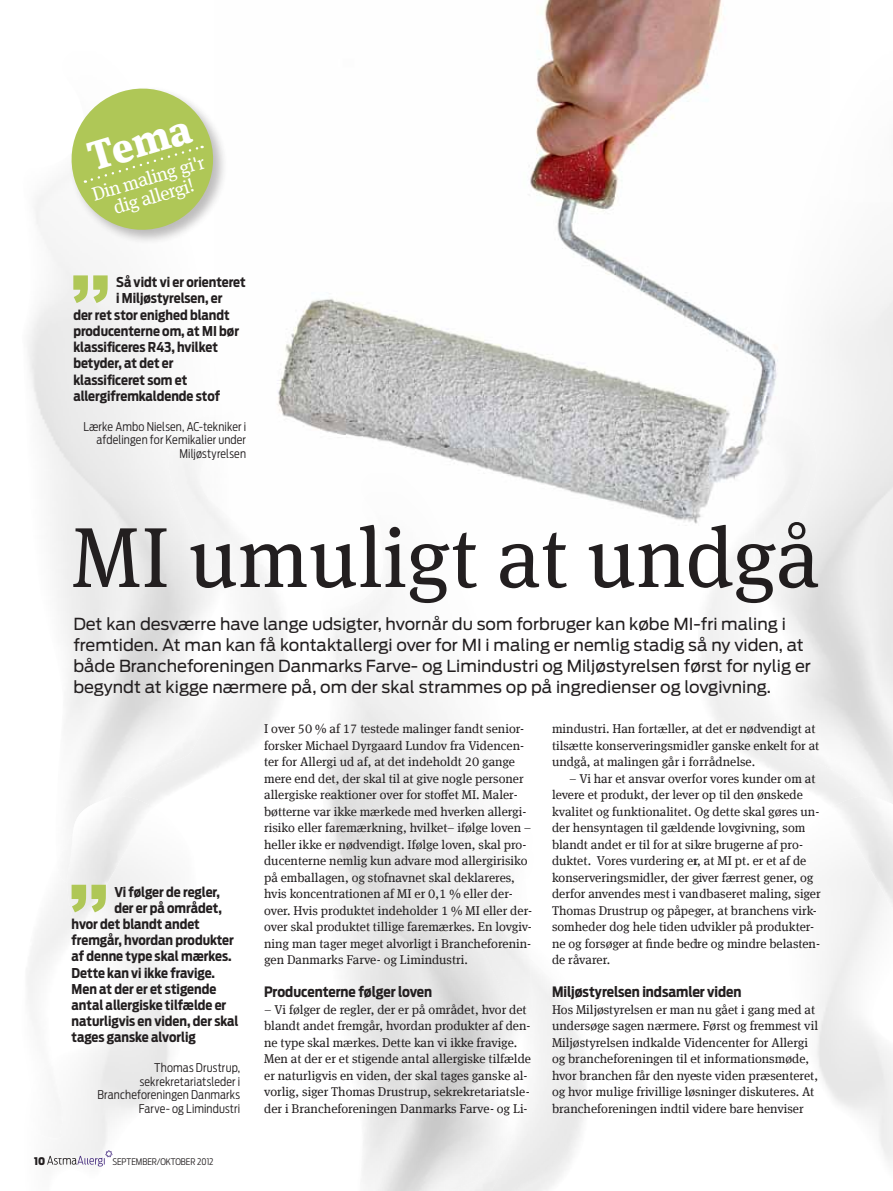
<style>
.page{position:relative;width:893px;height:1191px;background:#fff}
.page>*{position:absolute;margin:0;border:0;box-sizing:border-box;transform-origin:0 0}
.t1{font:85.05px "Meta Serif Offc Pro";color:#231f20}
.t2{font:900 40.2px "Meta Serif Offc Pro";color:#fff}
.t3{font:19.2px/19.2px "Meta Serif Offc Pro";color:#fff;text-align:center}
.t4{font:16.5px/21px "Antenna";color:#231f20}
.t5{font:700 14.25px "Antenna Cond";color:#231f20}
.t6{font:700 13.5px "Antenna Cond";color:#231f20}
.t7{font:12.75px/16.5px "Meta Serif Offc Pro";color:#231f20}
.t8{font:300 12px/13.5px "Antenna Cond";letter-spacing:.01em;color:#231f20;text-align:right}
.t9{font:900 10.5px "Antenna Cond";color:#231f20}
.t10{font:300 9px "Antenna Cond";color:#231f20}
</style>
<div class="page">
<img style="left:277px;top:0;width:478px;height:524px">
<img style="left:321px;top:473px;width:208px;height:718px">
<img style="left:430px;top:836px;width:100px;height:355px">
<img style="left:47px;top:1090px;width:110px;height:77px">
<img style="left:27px;top:412px;width:261px;height:678px">
<img style="left:57px;top:415px;width:175px;height:467px">
<img style="left:28px;top:796px;width:126px;height:342px">
<div style="left:69px;top:86px;width:159px;height:159px;background:#231f20;opacity:.3"></div>
<svg style="left:63px;top:86px;width:158px;height:152px"></svg>
<img style="left:755px;top:272px;width:138px;height:524px">
<img style="left:698px;top:412px;width:169px;height:393px">
<img style="left:754px;top:415px;width:135px;height:387px">
<svg style="left:73px;top:275px;width:35px;height:28px"></svg>
<svg style="left:72px;top:884px;width:34px;height:28px"></svg>
<h2 class="t2" style="left:80px;top:125px;width:107px;rotate:-16deg">Tema</h2>
<h3 class="t3" style="left:89px;top:184px;width:118px;rotate:-16deg">Din maling gi'r dig allergi!</h3>
<p class="t6" style="left:116px;top:274px;width:131px">Så vidt vi er orienteret</p>
<p class="t6" style="left:116px;top:290px;width:108px">i Miljøstyrelsen, er</p>
<p class="t6" style="left:73px;top:307px;width:158px">der ret stor enighed blandt</p>
<p class="t6" style="left:73px;top:323px;width:167px">producenterne om, at MI bør</p>
<p class="t6" style="left:73px;top:339px;width:146px">klassificeres R43, hvilket</p>
<p class="t6" style="left:73px;top:355px;width:102px">betyder, at det er</p>
<p class="t6" style="left:73px;top:371px;width:115px">klassificeret som et</p>
<p class="t6" style="left:73px;top:388px;width:148px">allergifremkaldende stof</p>
<p class="t8" style="left:83px;top:419px;width:164px">Lærke Ambo Nielsen, AC-tekniker i afdelingen for Kemikalier under<br>Miljøstyrelsen</p>
<h1 class="t1" style="left:72px;top:496px;width:749px">MI umuligt at undgå</h1>
<p class="t4" style="left:73px;top:613px;width:739px">Det kan desværre have lange udsigter, hvornår du som forbruger kan købe MI-fri maling i fremtiden. At man kan få kontaktallergi over for MI i maling er nemlig stadig så ny viden, at både Brancheforeningen Danmarks Farve- og Limindustri og Miljøstyrelsen først for nylig er begyndt at kigge nærmere på, om der skal strammes op på ingredienser og lovgivning.</p>
<p class="t6" style="left:114px;top:883px;width:107px">Vi følger de regler,</p>
<p class="t6" style="left:114px;top:899px;width:109px">der er på området,</p>
<p class="t6" style="left:72px;top:916px;width:130px">hvor det blandt andet</p>
<p class="t6" style="left:72px;top:932px;width:164px">fremgår, hvordan produkter</p>
<p class="t6" style="left:72px;top:948px;width:162px">af denne type skal mærkes.</p>
<p class="t6" style="left:72px;top:964px;width:145px">Dette kan vi ikke fravige.</p>
<p class="t6" style="left:72px;top:980px;width:146px">Men at der er et stigende</p>
<p class="t6" style="left:72px;top:997px;width:156px">antal allergiske tilfælde er</p>
<p class="t6" style="left:72px;top:1013px;width:168px">naturligvis en viden, der skal</p>
<p class="t6" style="left:72px;top:1029px;width:126px">tages ganske alvorlig</p>
<p class="t8" style="left:97px;top:1061px;width:144px">Thomas Drustrup, sekrekretariatsleder i<br>Brancheforeningen Danmarks<br>Farve- og Limindustri</p>
<p class="t9" style="left:34px;top:1154px;width:13px">10</p>
<p class="t10" style="left:112px;top:1156px;width:103px">SEPTEMBER/OKTOBER 2012</p>
<p class="t7" style="left:264px;top:719px;width:269px">I over 50 % af 17 testede malinger fandt senior&shy;forsker Michael Dyrgaard Lundov fra Videncen&shy;ter for Allergi ud af, at det indeholdt 20 gange mere end det, der skal til at give nogle personer allergiske reaktioner over for stoffet MI. Maler&shy;bøtterne var ikke mærkede med hverken allergi&shy;risiko eller faremærkning, hvilket– ifølge loven – heller ikke er nødvendigt. Ifølge loven, skal pro&shy;ducenterne nemlig kun advare mod allergirisiko på emballagen, og stofnavnet skal deklareres, hvis koncentrationen af MI er 0,1 % eller der&shy;over. Hvis produktet indeholder 1 % MI eller der&shy;over skal produktet tillige faremærkes. En lovgiv&shy;ning man tager meget alvorligt i Brancheforenin&shy;gen Danmarks Farve- og Limindustri.</p>
<p class="t5" style="left:264px;top:983px;width:170px">Producenterne følger loven</p>
<p class="t7" style="left:264px;top:1000px;width:268px">– Vi følger de regler, der er på området, hvor det blandt andet fremgår, hvordan produkter af den&shy;ne type skal mærkes. Dette kan vi ikke fravige.<br>Men at der er et stigende antal allergiske tilfælde er naturligvis en viden, der skal tages ganske al&shy;vorlig, siger Thomas Drustrup, sekrekretariatsle&shy;der i Brancheforeningen Danmarks Farve- og Li-</p>
<p class="t7" style="left:552px;top:719px;width:269px">mindustri. Han fortæller, at det er nødvendigt at tilsætte konserveringsmidler ganske enkelt for at undgå, at malingen går i forrådnelse.</p>
<p class="t7" style="left:552px;top:769px;width:270px;text-indent:17px">– Vi har et ansvar overfor vores kunder om at levere et produkt, der lever op til den ønskede kvalitet og funktionalitet. Og dette skal gøres un&shy;der hensyntagen til gældende lovgivning, som blandt andet er til for at sikre brugerne af pro&shy;duktet. Vores vurdering er, at MI pt. er et af de konserveringsmidler, der giver færrest gener, og derfor anvendes mest i vandbaseret maling, siger Thomas Drustrup og påpeger, at branchens virk&shy;somheder dog hele tiden udvikler på produkter&shy;ne og forsøger at finde bedre og mindre belasten&shy;de råvarer.</p>
<p class="t5" style="left:552px;top:983px;width:191px">Miljøstyrelsen indsamler viden</p>
<p class="t7" style="left:552px;top:1000px;width:268px">Hos Miljøstyrelsen er man nu gået i gang med at undersøge sagen nærmere. Først og fremmest vil Miljøstyrelsen indkalde Videncenter for Allergi og brancheforeningen til et informationsmøde, hvor branchen får den nyeste viden præsenteret, og hvor mulige frivillige løsninger diskuteres. At brancheforeningen indtil videre bare henviser</p>
</div>
